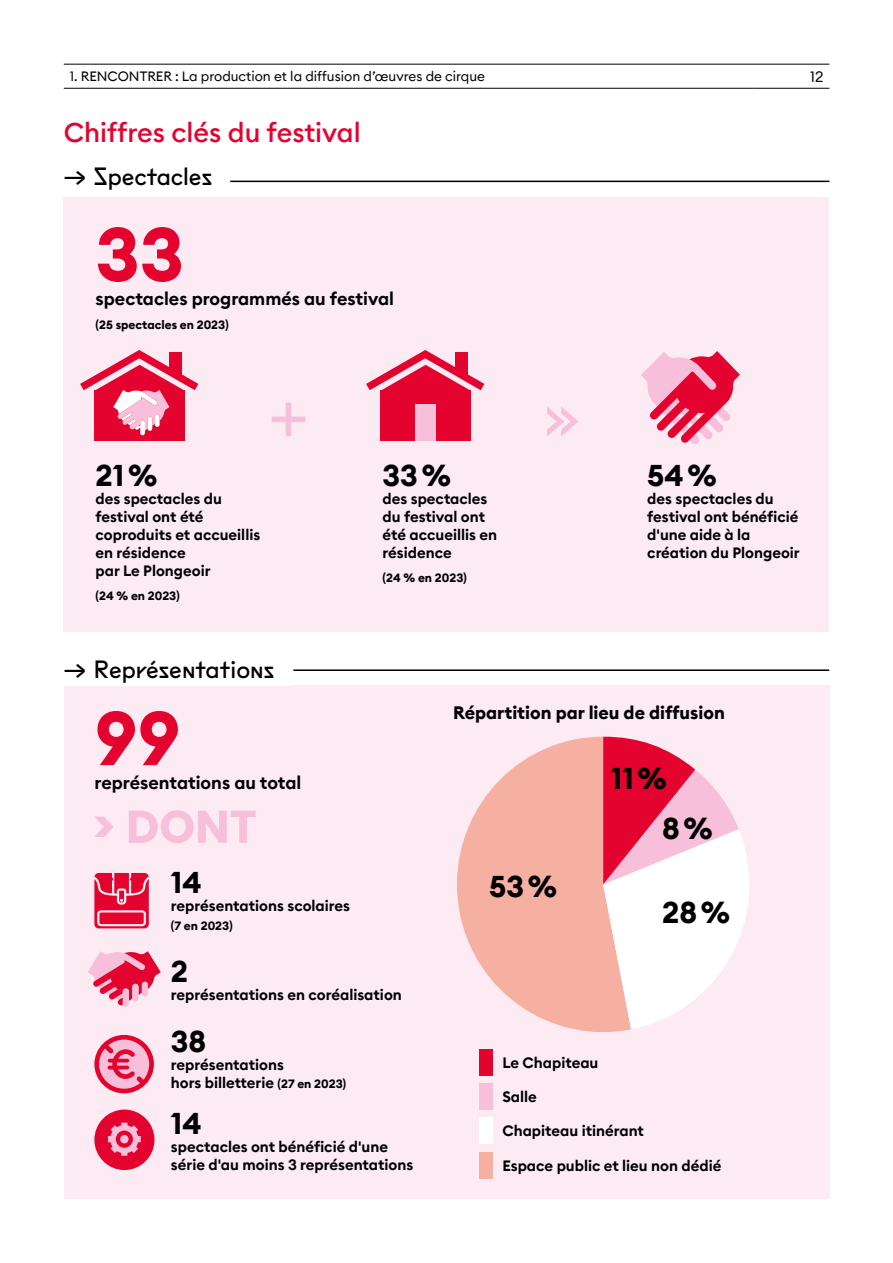
<style>
.page{position:relative;width:893px;height:1263px;background:#fff}
.page>*{position:absolute;margin:0;border:0;box-sizing:border-box;transform-origin:0 0}
.t1{font:700 75px "Euclid Circular B";color:#e4032e}
.t2{font:60px "Fugue Tails";color:#f7bfd9}
.t3{font:700 30px "Euclid Circular B";color:#000}
.t4{font:500 27px "Euclid Circular B";color:#e4032e}
.t5{font:24px "Fugue Tails";color:#000}
.t6{font:600 18px "Euclid Circular B";color:#000}
.t7{font:700 18px "Euclid Circular B";color:#000}
.t8{font:600 15px/18px "Euclid Circular B";color:#000}
.t9{font:15px "Euclid Circular B";color:#000}
.t10{font:13.5px "Euclid Circular B";color:#000}
.t11{font:700 12px "Euclid Circular B";color:#000}
.s1{font-weight:700;font-size:12px}
</style>
<div class="page">
<div style="left:64px;top:686px;width:765px;height:513px;background:#fcebf3"></div>
<svg style="left:457px;top:737px;width:174px;height:295px;fill:#f6b0a2"></svg>
<svg style="left:603px;top:737px;width:146px;height:292px"></svg>
<hr style="left:230px;top:181px;width:599px;height:1px;background:#000">
<div style="left:64px;top:197px;width:765px;height:434px;background:#fcebf3"></div>
<div style="left:380px;top:391px;width:91px;height:50px;background:#e4032e"></div>
<svg style="left:366px;top:350px;width:118px;height:41px"></svg>
<div style="left:456px;top:352px;width:12px;height:23px;background:#e4032e"></div>
<div style="left:416px;top:404px;width:20px;height:37px;background:#f7bfd9"></div>
<div style="left:94px;top:391px;width:91px;height:50px;background:#e4032e"></div>
<svg style="left:80px;top:350px;width:118px;height:85px"></svg>
<hr style="left:293px;top:669px;width:536px;height:2px;background:#000">
<hr style="left:64px;top:64px;width:691px;height:1px;background:#000">
<hr style="left:755px;top:64px;width:74px;height:1px;background:#000">
<hr style="left:64px;top:88px;width:691px;height:1px;background:#000">
<hr style="left:755px;top:88px;width:74px;height:1px;background:#000">
<svg style="left:641px;top:351px;width:99px;height:93px"></svg>
<div style="left:479px;top:1049px;width:14px;height:26px;background:#e4032e"></div>
<div style="left:479px;top:1118px;width:14px;height:26px;background:#fff"></div>
<div style="left:479px;top:1083px;width:14px;height:26px;background:#f7bfd9"></div>
<div style="left:479px;top:1152px;width:14px;height:26px;background:#f6b0a2"></div>
<svg style="left:95px;top:810px;width:161px;height:33px"></svg>
<svg style="left:94px;top:873px;width:55px;height:55px;background:#e83255"></svg>
<svg style="left:88px;top:951px;width:73px;height:56px"></svg>
<div style="left:94px;top:1109px;width:60px;height:61px;background:#e4032e;border-radius:50%"></div>
<svg style="left:108px;top:1122px;width:33px;height:34px"></svg>
<svg style="left:94px;top:1035px;width:60px;height:58px"></svg>
<p class="t10" style="left:70px;top:68px;width:417px">1. RENCONTRER : La production et la diffusion d’œuvres de cirque</p>
<p class="t9" style="left:810px;top:67px;width:15px">12</p>
<h3 class="t4" style="left:64px;top:115px;width:298px">Chiffres clés du festival</h3>
<h3 class="t5" style="left:64px;top:158px;width:150px">→ Spectacles</h3>
<h1 class="t1" style="left:96px;top:206px;width:90px">33</h1>
<p class="t6" style="left:96px;top:287px;width:300px">spectacles programmés au festival</p>
<p class="t11" style="left:96px;top:317px;width:135px">(25 spectacles en 2023)</p>
<h3 class="t3" style="left:96px;top:456px;width:63px">21 %</h3>
<p class="t8" style="left:96px;top:490px;width:166px">des spectacles du festival ont été coproduits et accueillis en résidence<br>par Le Plongeoir</p>
<p class="t11" style="left:96px;top:588px;width:86px">(24 % en 2023)</p>
<h2 class="t2" style="left:269px;top:371px;width:40px">+</h2>
<h2 class="t2" style="left:544px;top:371px;width:37px">»</h2>
<h3 class="t3" style="left:383px;top:456px;width:70px">33 %</h3>
<p class="t8" style="left:383px;top:490px;width:116px">des spectacles du festival ont été accueillis en résidence</p>
<p class="t11" style="left:383px;top:570px;width:86px">(24 % en 2023)</p>
<h3 class="t3" style="left:647px;top:456px;width:71px">54 %</h3>
<p class="t8" style="left:647px;top:490px;width:154px">des spectacles du festival ont bénéficié d'une aide à la création du Plongeoir</p>
<h3 class="t5" style="left:64px;top:650px;width:212px">→ Représentations</h3>
<h1 class="t1" style="left:95px;top:690px;width:87px">99</h1>
<p class="t6" style="left:95px;top:771px;width:208px">représentations au total</p>
<h3 class="t3" style="left:171px;top:863px;width:32px">14</h3>
<p class="t8" style="left:171px;top:897px;width:181px">représentations scolaires</p>
<p class="t11" style="left:171px;top:918px;width:63px">(7 en 2023)</p>
<h3 class="t3" style="left:171px;top:952px;width:19px">2</h3>
<p class="t8" style="left:171px;top:986px;width:232px">représentations en coréalisation</p>
<h3 class="t3" style="left:171px;top:1022px;width:37px">38</h3>
<p class="t8" style="left:171px;top:1056px;width:177px">représentations<br>hors billetterie <span class="s1">(27 en 2023)</span></p>
<h3 class="t3" style="left:171px;top:1104px;width:32px">14</h3>
<p class="t8" style="left:171px;top:1138px;width:244px">spectacles ont bénéficié d'une série d'au moins 3 représentations</p>
<p class="t7" style="left:453px;top:701px;width:273px">Répartition par lieu de diffusion</p>
<h3 class="t3" style="left:611px;top:759px;width:57px">11%</h3>
<h3 class="t3" style="left:489px;top:866px;width:70px">53 %</h3>
<h3 class="t3" style="left:662px;top:809px;width:52px">8%</h3>
<h3 class="t3" style="left:662px;top:893px;width:70px">28 %</h3>
<p class="t8" style="left:502px;top:1054px;width:98px">Le Chapiteau</p>
<p class="t8" style="left:502px;top:1088px;width:36px">Salle</p>
<p class="t8" style="left:502px;top:1122px;width:143px">Chapiteau itinérant</p>
<p class="t8" style="left:502px;top:1156px;width:220px">Espace public et lieu non dédié</p>
</div>
